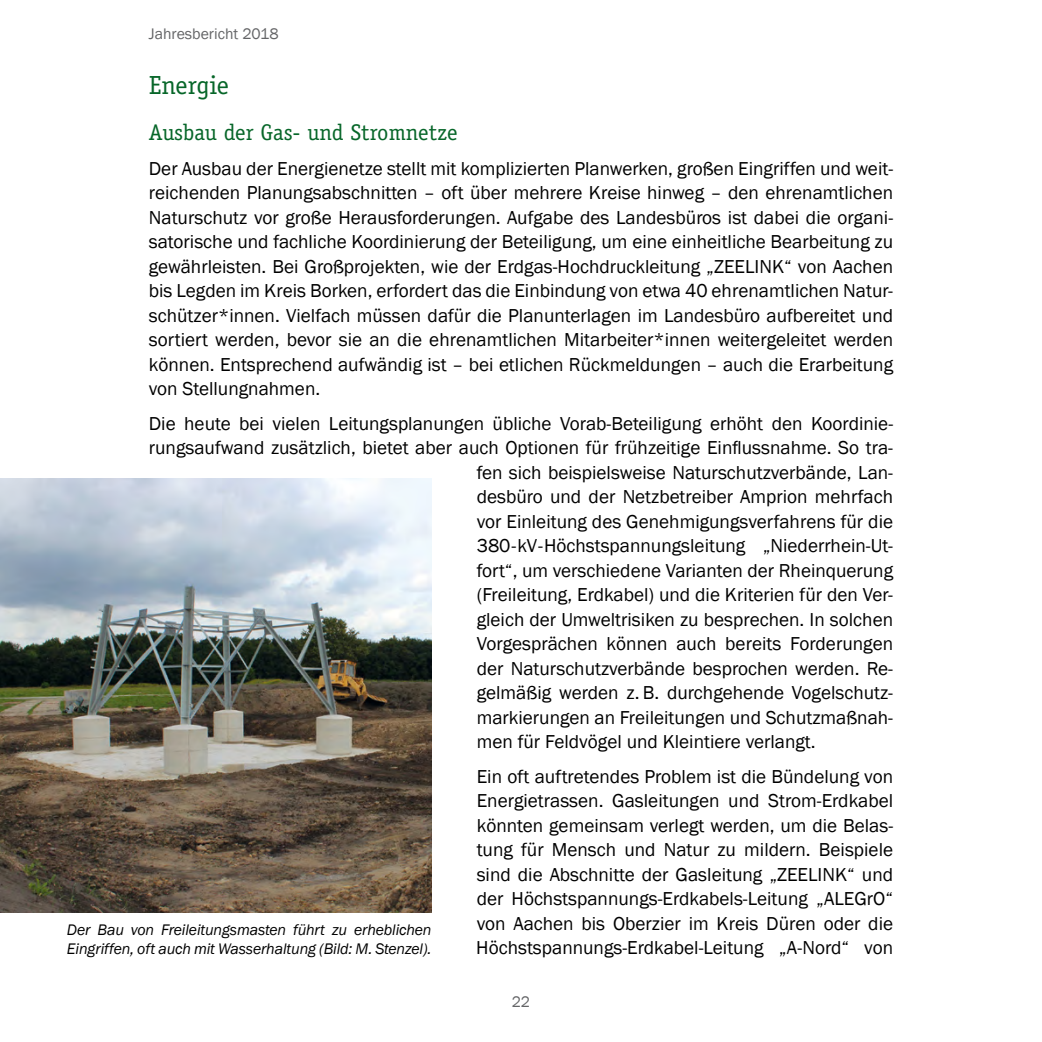
<style>
.page{position:relative;width:1042px;height:1042px;background:#fff}
.page>*{position:absolute;margin:0;border:0;box-sizing:border-box;transform-origin:0 0}
.t1{font:26.25px "Officina Serif";color:#076629}
.t2{font:22.75px "Officina Serif";color:#076629}
.t3{font:19.25px/24.5px "Franklin Gothic";color:#000;text-align:justify}
.t4{font:italic 15.75px/19.2px "Franklin Gothic";letter-spacing:-.01em;color:#000}
.t5{font:15.75px "Franklin Gothic";color:#646567}
</style>
<div class="page">
<img style="left:0;top:479px;width:432px;height:433px">
<p class="t5" style="left:149px;top:24px;width:131px">Jahresbericht 2018</p>
<h1 class="t1" style="left:149px;top:70px;width:82px">Energie</h1>
<p class="t2" style="left:149px;top:119px;width:310px">Ausbau der Gas- und Stromnetze</p>
<p class="t3" style="left:149px;top:156px;width:746px">Der Ausbau der Energienetze stellt mit komplizierten Planwerken, großen Eingriffen und weit&shy;reichenden Planungsabschnitten – oft über mehrere Kreise hinweg – den ehrenamtlichen Naturschutz vor große Herausforderungen. Aufgabe des Landesbüros ist dabei die organi&shy;satorische und fachliche Koordinierung der Beteiligung, um eine einheitliche Bearbeitung zu gewährleisten. Bei Großprojekten, wie der Erdgas-Hochdruckleitung „ZEELINK“ von Aachen bis Legden im Kreis Borken, erfordert das die Einbindung von etwa 40 ehrenamtlichen Natur&shy;schützer*innen. Vielfach müssen dafür die Planunterlagen im Landesbüro aufbereitet und sortiert werden, bevor sie an die ehrenamtlichen Mitarbeiter*innen weitergeleitet werden können. Entsprechend aufwändig ist – bei etlichen Rückmeldungen – auch die Erarbeitung von Stellungnahmen.</p>
<p class="t3" style="left:149px;top:411px;width:746px">Die heute bei vielen Leitungsplanungen übliche Vorab-Beteiligung erhöht den Koordinie-</p>
<p class="t3" style="left:149px;top:436px;width:746px">rungsaufwand zusätzlich, bietet aber auch Optionen für frühzeitige Einflussnahme. So tra-</p>
<p class="t3" style="left:477px;top:460px;width:418px">fen sich beispielsweise Naturschutzverbände, Lan-</p>
<p class="t3" style="left:477px;top:485px;width:418px">desbüro und der Netzbetreiber Amprion mehrfach</p>
<p class="t3" style="left:477px;top:509px;width:418px">vor Einleitung des Genehmigungsverfahrens für die</p>
<p class="t3" style="left:477px;top:534px;width:418px">380-kV-Höchstspannungsleitung „Niederrhein-Ut-</p>
<p class="t3" style="left:477px;top:558px;width:418px">fort“, um verschiedene Varianten der Rheinquerung</p>
<p class="t3" style="left:477px;top:583px;width:418px">(Freileitung, Erdkabel) und die Kriterien für den Ver-</p>
<p class="t3" style="left:477px;top:607px;width:418px">gleich der Umweltrisiken zu besprechen. In solchen</p>
<p class="t3" style="left:477px;top:632px;width:418px">Vorgesprächen können auch bereits Forderungen</p>
<p class="t3" style="left:477px;top:656px;width:418px">der Naturschutzverbände besprochen werden. Re-</p>
<p class="t3" style="left:477px;top:681px;width:418px">gelmäßig werden z. B. durchgehende Vogelschutz-</p>
<p class="t3" style="left:477px;top:705px;width:418px">markierungen an Freileitungen und Schutzmaßnah-</p>
<p class="t3" style="left:477px;top:730px;width:340px">men für Feldvögel und Kleintiere verlangt.</p>
<p class="t3" style="left:476px;top:764px;width:418px">Ein oft auftretendes Problem ist die Bündelung von Energietrassen. Gasleitungen und Strom-Erdkabel könnten gemeinsam verlegt werden, um die Belas&shy;tung für Mensch und Natur zu mildern. Beispiele sind die Abschnitte der Gasleitung „ZEELINK“ und der Höchstspannungs-Erdkabels-Leitung „ALEGrO“ von Aachen bis Oberzier im Kreis Düren oder die Höchstspannungs-Erdkabel-Leitung „A-Nord“ von</p>
<p class="t4" style="left:67px;top:920px;width:366px">Der Bau von Freileitungsmasten führt zu erheblichen<br>Eingriffen, oft auch mit Wasserhaltung (Bild: M. Stenzel).</p>
<p class="t5" style="left:512px;top:992px;width:20px">22</p>
</div>
